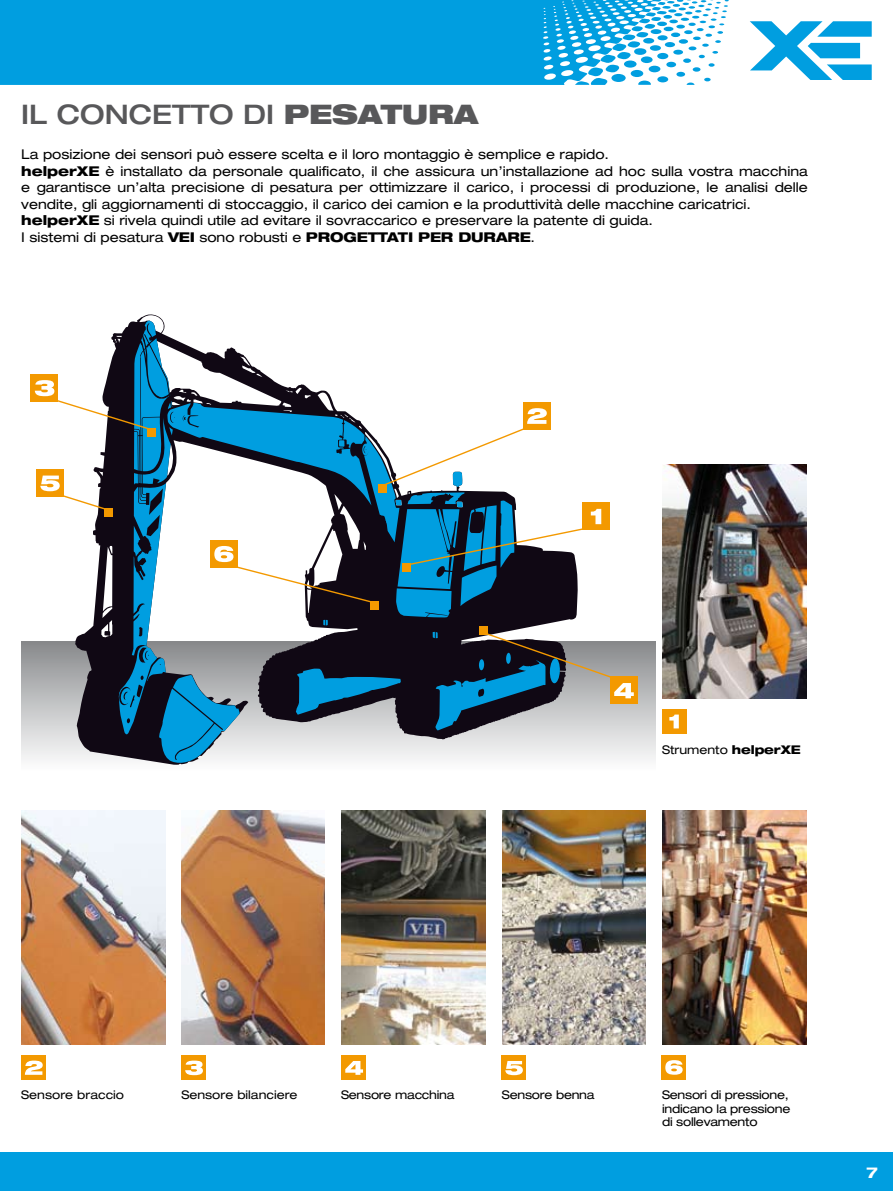
<style>
.page{position:relative;width:893px;height:1191px;background:#fff}
.page>*{position:absolute;margin:0;border:0;box-sizing:border-box;transform-origin:0 0}
.t1{font:500 expanded 27px "Helvetica Neue";color:#58585a}
.t2{font:900 expanded 27px "Helvetica Neue";color:#58585a}
.t3{font:700 expanded 15px "Helvetica Neue";color:#fff}
.t4{font:expanded 13.5px/16.5px "Helvetica Neue";color:#000}
.t5{font:800 expanded 13.5px "Helvetica Neue";letter-spacing:-.01em;color:#000}
.t6{font:expanded 12px/13.5px "Helvetica Neue";letter-spacing:-.02em;color:#000}
.t7{font:expanded 12px "Helvetica Neue";color:#000}
.s1{font-weight:500}
.s2{font-weight:800}
.s3{font-weight:400}
</style>
<div class="page">
<div style="left:0;top:1152px;width:893px;height:39px;background:#009ee0"></div>
<div style="left:0;top:0;width:575px;height:85px;background:#009ee0"></div>
<svg style="left:575px;top:0;width:154px;height:85px"></svg>
<svg style="left:750px;top:21px;width:122px;height:59px"></svg>
<div style="left:21px;top:642px;width:634px;height:130px;background:linear-gradient(to bottom,#8b8a88,#fff)"></div>
<div style="left:21px;top:1055px;width:25px;height:24px;background:#f39900"></div>
<svg style="left:25px;top:1060px;width:18px;height:14px"></svg>
<div style="left:181px;top:1055px;width:25px;height:24px;background:#f39900"></div>
<svg style="left:185px;top:1060px;width:18px;height:15px"></svg>
<div style="left:342px;top:1055px;width:24px;height:24px;background:#f39900"></div>
<svg style="left:345px;top:1061px;width:18px;height:13px"></svg>
<div style="left:501px;top:1055px;width:25px;height:24px;background:#f39900"></div>
<svg style="left:505px;top:1061px;width:18px;height:14px"></svg>
<img style="left:21px;top:811px;width:144px;height:233px">
<img style="left:181px;top:811px;width:144px;height:233px">
<img style="left:342px;top:811px;width:143px;height:233px">
<img style="left:502px;top:811px;width:144px;height:233px">
<div style="left:662px;top:708px;width:25px;height:25px;background:#f39900"></div>
<svg style="left:669px;top:714px;width:10px;height:14px"></svg>
<img style="left:662px;top:465px;width:144px;height:233px">
<div style="left:662px;top:1055px;width:24px;height:24px;background:#f39900"></div>
<svg style="left:665px;top:1060px;width:18px;height:14px"></svg>
<img style="left:662px;top:811px;width:144px;height:233px">
<div style="left:610px;top:676px;width:27px;height:28px;background:#f39900"></div>
<div style="left:31px;top:374px;width:27px;height:27px;background:#f39900"></div>
<svg style="left:35px;top:320px;width:599px;height:445px"></svg>
<h1 class="t1" style="left:21px;top:98px;width:152px">IL CONCETTO</h1>
<h1 class="t2" style="left:243px;top:97px;width:66px"><span class="s1">DI</span> PESATURA</h1>
<p class="t4" style="left:21px;top:146px;width:788px">La posizione dei sensori può essere scelta e il loro montaggio è semplice e rapido.<br><span class="s2">HELPERXE</span> è installato da personale qualificato, il che assicura un’installazione ad hoc sulla vostra macchina e garantisce un’alta precisione di pesatura per ottimizzare il carico, i processi di produzione, le analisi delle vendite, gli aggiornamenti di stoccaggio, il carico dei camion e la produttività delle macchine caricatrici.<br><span class="s2">HELPERXE</span> si rivela quindi utile ad evitare il sovraccarico e preservare la patente di guida.<br>I sistemi di pesatura <span class="s2">VEI</span> sono robusti e <span class="s2">PROGETT</span></p>
<p class="t5" style="left:387px;top:228px;width:55px">ATI PER</p>
<p class="t5" style="left:458px;top:228px;width:78px">DURARE <span class="s3">.</span></p>
<p class="t7" style="left:662px;top:742px;width:140px">Strumento <span class="s2">HELPERXE</span></p>
<p class="t7" style="left:21px;top:1087px;width:104px">Sensore braccio</p>
<p class="t7" style="left:181px;top:1087px;width:118px">Sensore bilanciere</p>
<p class="t6" style="left:341px;top:1088px;width:115px">Sensore macchina</p>
<p class="t6" style="left:502px;top:1088px;width:94px">Sensore benna</p>
<p class="t6" style="left:662px;top:1088px;width:130px">Sensori di pressione, indicano la pressione di sollevamento</p>
<p class="t3" style="left:866px;top:1162px;width:13px">7</p>
</div>
